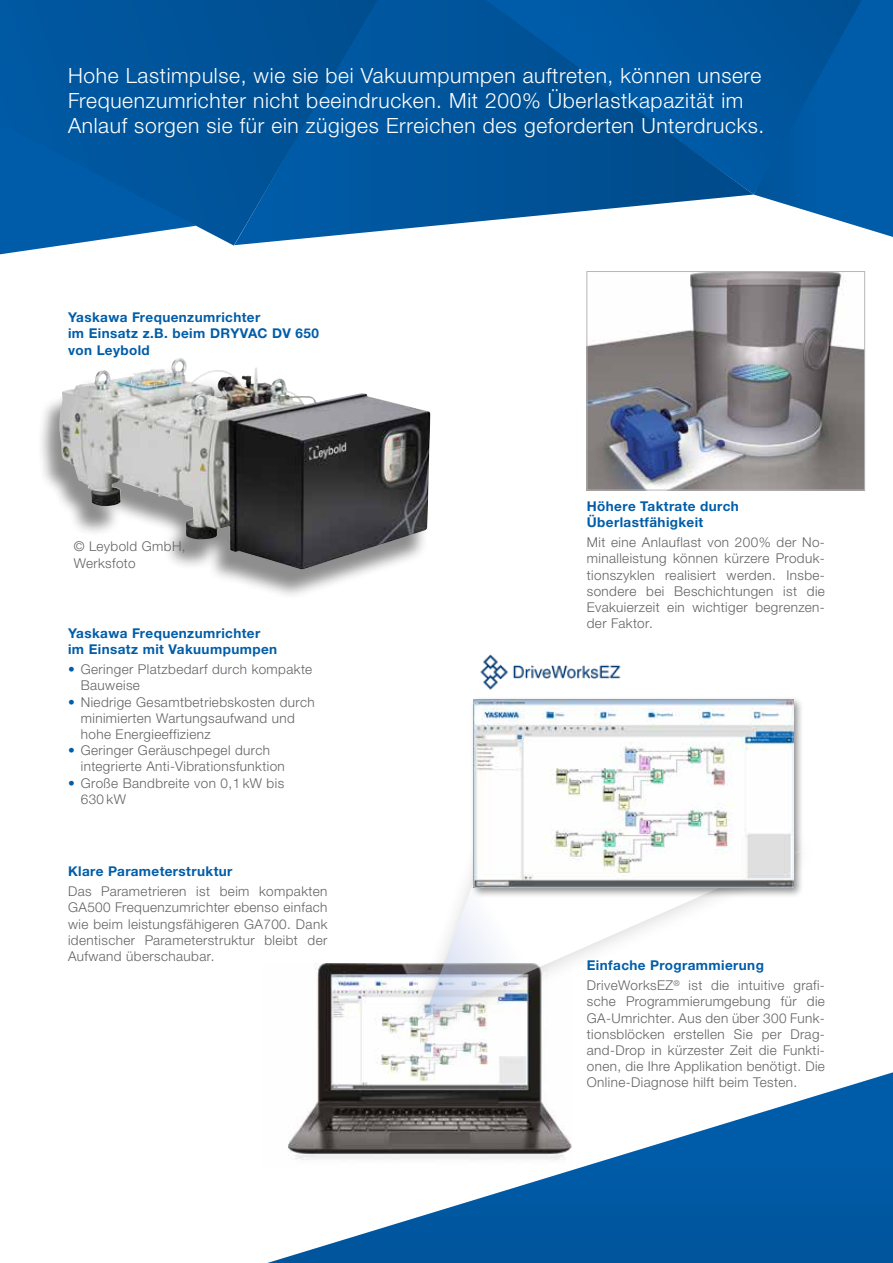
<style>
.page{position:relative;width:893px;height:1263px;background:#fff}
.page>*{position:absolute;margin:0;border:0;box-sizing:border-box;transform-origin:0 0}
.t1{font:300 21px/25.2px "Helvetica Neue LTW1 G";letter-spacing:.03em;color:#fff}
.t2{font:300 13.5px/16.2px "Helvetica Neue LTW1 G";letter-spacing:.03em;color:#646363}
.t3{font:700 13.5px/16.2px "Helvetica Neue LTW1 G";letter-spacing:.03em;color:#005da9}
.s1{color:#005da9}
.s2{font-weight:700;color:#005da9}
</style>
<div class="page">
<svg style="left:267px;top:1072px;width:626px;height:191px"></svg>
<svg style="left:755px;top:0;width:138px;height:237px"></svg>
<svg style="left:0;top:246px;width:57px;height:8px"></svg>
<svg style="left:754px;top:0;width:108px;height:195px;background:#0057a0"></svg>
<svg style="left:377px;top:0;width:377px;height:232px;background:#1562a3"></svg>
<svg style="left:0;top:0;width:377px;height:246px;background:#075ba1"></svg>
<div style="left:36px;top:365px;width:396px;height:235px;background:#000;opacity:.45"></div>
<img style="left:59px;top:359px;width:371px;height:211px">
<img style="left:589px;top:273px;width:274px;height:215px">
<div style="left:587px;top:271px;width:278px;height:219px;border:1px solid #b8b7b7"></div>
<img style="left:267px;top:963px;width:304px;height:205px">
<svg style="left:358px;top:963px;width:469px;height:200px"></svg>
<svg style="left:424px;top:880px;width:380px;height:138px"></svg>
<div style="left:470px;top:696px;width:334px;height:202px;background:#000;opacity:.44"></div>
<img style="left:473px;top:699px;width:320px;height:188px">
<img style="left:480px;top:654px;width:141px;height:36px">
<h1 class="t1" style="left:68px;top:63px;width:698px">Hohe Lastimpulse, wie sie bei Vakuumpumpen auftreten, können unsere<br>Frequenzumrichter nicht beeindrucken. Mit 200% Überlastkapazität im<br>Anlauf sorgen sie für ein zügiges Erreichen des geforderten Unterdrucks.</h1>
<p class="t3" style="left:68px;top:309px;width:252px">Yaskawa Frequenzumrichter<br>im Einsatz z.B. beim DRYVAC DV 650 von Leybold</p>
<p class="t2" style="left:74px;top:538px;width:113px">© Leybold GmbH,<br>Werksfoto</p>
<p class="t3" style="left:68px;top:624px;width:211px">Yaskawa Frequenzumrichter im Einsatz mit Vakuumpumpen</p>
<p class="t2" style="left:81px;top:661px;width:233px;text-indent:-13px"><span class="s1">•</span> Geringer Platzbedarf durch kompakte<br>Bauweise</p>
<p class="t2" style="left:81px;top:694px;width:235px;text-indent:-13px"><span class="s1">•</span> Niedrige Gesamtbetriebskosten durch minimierten Wartungsaufwand und hohe Energieeffizienz</p>
<p class="t2" style="left:81px;top:742px;width:206px;text-indent:-13px"><span class="s1">•</span> Geringer Geräuschpegel durch integrierte Anti-Vibrationsfunktion</p>
<p class="t2" style="left:81px;top:775px;width:205px;text-indent:-13px"><span class="s1">•</span> Große Bandbreite von 0,1 kW bis<br>630 kW</p>
<p class="t3" style="left:68px;top:863px;width:166px">Klare Parameterstruktur</p>
<p class="t2" style="left:68px;top:883px;width:261px;text-align:justify">Das Parametrieren ist beim kompakten GA500 Frequenzumrichter ebenso einfach wie beim leistungsfähigeren GA700. Dank identischer Parameterstruktur bleibt der Aufwand überschaubar.</p>
<p class="t3" style="left:587px;top:497px;width:154px">Höhere Taktrate durch<br>Überlastfähigkeit</p>
<p class="t2" style="left:587px;top:534px;width:240px;text-align:justify">Mit eine Anlauflast von 200% der No&shy;minalleistung können kürzere Produk&shy;tionszyklen realisiert werden. Insbe&shy;sondere bei Beschichtungen ist die Evakuierzeit ein wichtiger begrenzen&shy;der Faktor.</p>
<p class="t2" style="left:587px;top:955px;width:240px;line-height:20.4px"><span class="s2">Einfache Programmierung<br></span>DriveWorksEZ<sup>®</sup> ist die intuitive grafi-</p>
<p class="t2" style="left:587px;top:993px;width:240px;text-align:justify">sche Programmierumgebung für die GA-Umrichter. Aus den über 300 Funk&shy;tionsblöcken erstellen Sie per Drag&shy;and-Drop in kürzester Zeit die Funkti&shy;onen, die Ihre Applikation benötigt. Die Online-Diagnose hilft beim Testen.</p>
</div>
